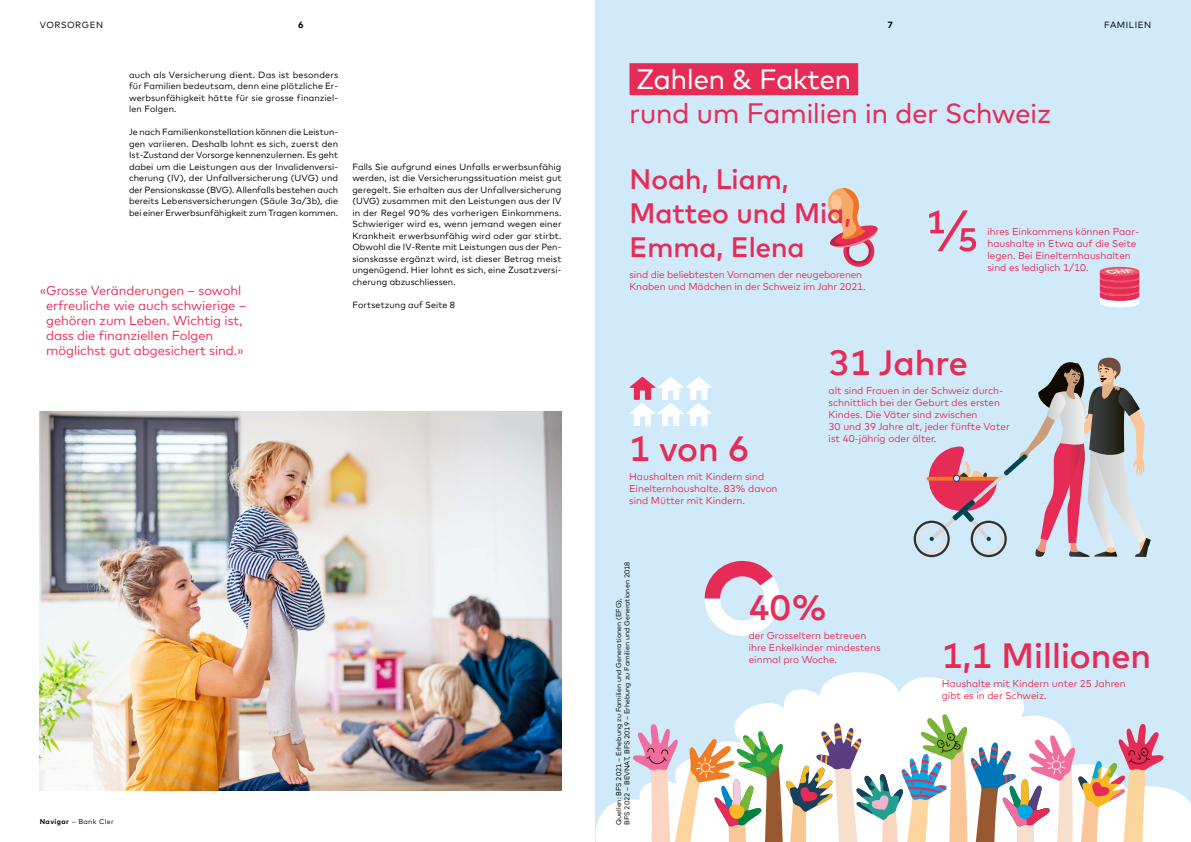
<style>
.page{position:relative;width:1191px;height:842px;background:#fff}
.page>*{position:absolute;margin:0;border:0;box-sizing:border-box;transform-origin:0 0}
.t1{font:58.2px "Cler Mark Headline";color:#e62c56}
.t2{font:700 35px "Cler Mark Headline";color:#e62c56}
.t3{font:700 28px/34px "Cler Mark Headline";color:#e62c56}
.t4{font:28px "Cler Mark Headline";color:#e62c56}
.t5{font:28px "Cler Mark Headline";color:#fff}
.t6{font:13px/15px "Cler Mark Text";letter-spacing:-.005em;color:#e62c56}
.t7{font:10px/12px "Cler Mark Text";color:#e62c56}
.t8{font:9px/11.5px "Cler Mark Text";letter-spacing:.01em;color:#000;text-align:justify}
.t9{font:9px "Cler Mark Text";letter-spacing:.065em;color:#000}
.t10{font:700 9px "Cler Mark Text";color:#000}
.t11{font:7px/8.5px "Cler Mark Text";color:#000}
.t12{font:7px "Cler Mark Text";letter-spacing:.06em;color:#000}
.s1{font-weight:700}
</style>
<div class="page">
<div style="left:595px;top:0;width:596px;height:842px;background:#d0eaf9"></div>
<svg style="left:913px;top:358px;width:237px;height:199px"></svg>
<svg style="left:595px;top:672px;width:596px;height:170px"></svg>
<svg style="left:631px;top:713px;width:534px;height:129px;background:#dcd3cc"></svg>
<div style="left:629px;top:63px;width:229px;height:32px;background:#e62c56"></div>
<svg style="left:828px;top:188px;width:50px;height:79px"></svg>
<svg style="left:1099px;top:267px;width:40px;height:9px"></svg>
<svg style="left:1099px;top:269px;width:40px;height:38px;background:#ea6984"></svg>
<svg style="left:629px;top:377px;width:83px;height:49px"></svg>
<svg style="left:704px;top:561px;width:76px;height:75px"></svg>
<div style="left:720px;top:576px;width:44px;height:45px;background:#d0eaf9;border-radius:50%"></div>
<img style="left:40px;top:411px;width:521px;height:380px">
<p class="t9" style="left:40px;top:18px;width:65px">VORSORGEN</p>
<p class="t10" style="left:298px;top:18px;width:7px">6</p>
<p class="t10" style="left:888px;top:18px;width:6px">7</p>
<p class="t9" style="left:1104px;top:18px;width:49px">FAMILIEN</p>
<p class="t8" style="left:129px;top:68px;width:211px">auch als Versicherung dient. Das ist besonders für Familien bedeutsam, denn eine plötzliche Er&shy;werbsunfähigkeit hätte für sie grosse finanziel&shy;len Folgen.</p>
<p class="t8" style="left:129px;top:126px;width:211px">Je nach Familienkonstellation können die Leistun&shy;gen variieren. Deshalb lohnt es sich, zuerst den Ist-Zustand der Vorsorge kennenzulernen. Es geht dabei um die Leistungen aus der Invalidenversi&shy;cherung (IV), der Unfallversicherung (UVG) und der Pensionskasse (BVG). Allenfalls bestehen auch bereits Lebensversicherungen (Säule 3a/3b), die bei einer Erwerbsunfähigkeit zum Tragen kommen.</p>
<h3 class="t6" style="left:46px;top:282px;width:202px;text-indent:-6px">«Grosse Veränderungen – sowohl erfreuliche wie auch schwierige – gehören zum Leben. Wichtig ist, dass die finanziellen Folgen möglichst gut abgesichert sind.»</h3>
<p class="t8" style="left:352px;top:160px;width:211px">Falls Sie aufgrund eines Unfalls erwerbsunfähig werden, ist die Versicherungssituation meist gut geregelt. Sie erhalten aus der Unfallversicherung (UVG) zusammen mit den Leistungen aus der IV in der Regel 90% des vorherigen Einkommens.<br>Schwieriger wird es, wenn jemand wegen einer Krankheit erwerbsunfähig wird oder gar stirbt.<br>Obwohl die IV-Rente mit Leistungen aus der Pen&shy;sionskasse ergänzt wird, ist dieser Betrag meist ungenügend. Hier lohnt es sich, eine Zusatzversi&shy;cherung abzuschliessen.</p>
<p class="t8" style="left:352px;top:298px;width:104px">Fortsetzung auf Seite 8</p>
<p class="t12" style="left:40px;top:817px;width:76px"><span class="s1">Navigar</span> – Bank Cler</p>
<h3 class="t5" style="left:636px;top:58px;width:216px">Zahlen &amp; Fakten</h3>
<h3 class="t4" style="left:629px;top:92px;width:423px">rund um Familien in der Schweiz</h3>
<h3 class="t3" style="left:629px;top:160px;width:223px">Noah, Liam,<br>Matteo und Mia,<br>Emma, Elena</h3>
<p class="t7" style="left:629px;top:268px;width:238px">sind die beliebtesten Vornamen der neugeborenen<br>Knaben und Mädchen in der Schweiz im Jahr 2021.</p>
<h1 class="t1" style="left:928px;top:187px;width:51px">⅕</h1>
<p class="t7" style="left:987px;top:225px;width:153px">ihres Einkommens können Paar&shy;haushalte in Etwa auf die Seite legen. Bei Einelternhaushalten sind es lediglich 1/10.</p>
<h2 class="t2" style="left:629px;top:422px;width:122px">1 von 6</h2>
<p class="t7" style="left:629px;top:470px;width:150px">Haushalten mit Kindern sind<br>Einelternhaushalte. 83% davon sind Mütter mit Kindern.</p>
<h2 class="t2" style="left:828px;top:336px;width:141px">31 Jahre</h2>
<p class="t7" style="left:828px;top:383px;width:183px">alt sind Frauen in der Schweiz durch&shy;schnittlich bei der Geburt des ersten Kindes. Die Väter sind zwischen<br>30 und 39 Jahre alt, jeder fünfte Vater ist 40-jährig oder älter.</p>
<p class="t11" style="left:614px;top:825px;width:264px;rotate:-90deg">Quellen: BFS 2021 – Erhebung zu Familien und Generationen (EFG),<br>BFS 2022 – BEVNAT, BFS 2019 – Erhebung zu Familien und Generationen 2018</p>
<h2 class="t2" style="left:748px;top:581px;width:79px">40%</h2>
<p class="t7" style="left:748px;top:629px;width:133px">der Grosseltern betreuen ihre Enkelkinder mindestens einmal pro Woche.</p>
<h2 class="t2" style="left:941px;top:629px;width:211px">1,1 Millionen</h2>
<p class="t7" style="left:941px;top:677px;width:185px">Haushalte mit Kindern unter 25 Jahren gibt es in der Schweiz.</p>
</div>
